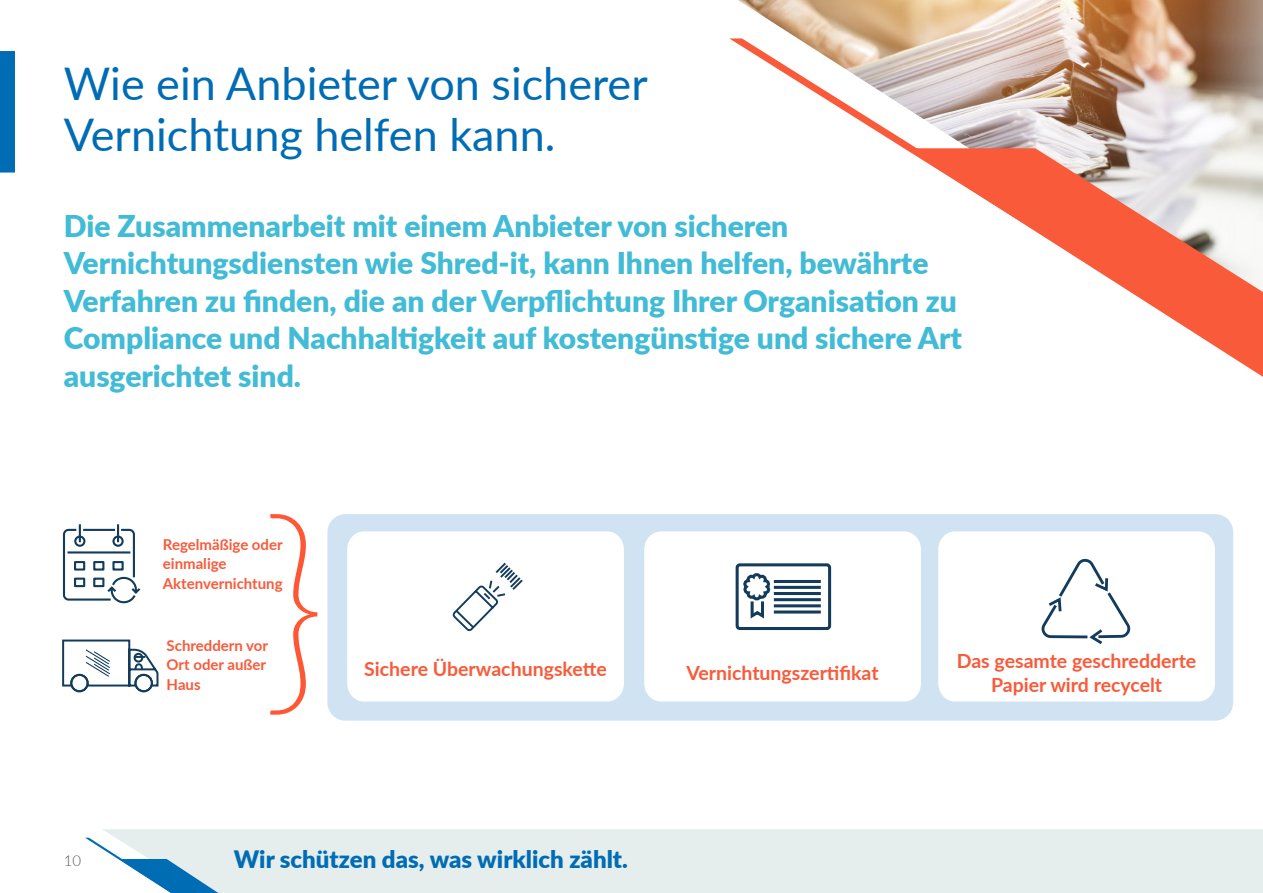
<style>
.page{position:relative;width:1263px;height:893px;background:#fff}
.page>*{position:absolute;margin:0;border:0;box-sizing:border-box;transform-origin:0 0}
.t1{font:100 228px "Lato";color:#ff5733}
.t2{font:45px/51px "Lato";color:#006cb4}
.t3{font:900 30px/37.5px "Lato";color:#41bbd6}
.t4{font:900 24px "Lato";color:#006cb4}
.t5{font:700 19.5px/24px "Lato";color:#f85a3a;text-align:center}
.t6{font:700 15px/19.5px "Lato";color:#f85a3a}
.t7{font:300 15px "Lato";color:#58595b}
</style>
<div class="page">
<div style="left:103px;top:829px;width:1160px;height:64px;background:#e5eded"></div>
<svg style="left:85px;top:838px;width:230px;height:55px"></svg>
<div style="left:327px;top:514px;width:906px;height:207px;background:#cfe3f2;border-radius:18px"></div>
<div style="left:0;top:51px;width:15px;height:122px;background:#006cb4"></div>
<img style="left:738px;top:0;width:525px;height:148px">
<svg style="left:1194px;top:148px;width:69px;height:229px"></svg>
<svg style="left:729px;top:38px;width:482px;height:295px"></svg>
<svg style="left:62px;top:639px;width:97px;height:54px"></svg>
<svg style="left:62px;top:524px;width:79px;height:80px"></svg>
<div style="left:644px;top:531px;width:277px;height:170px;background:#fff;border-radius:17px"></div>
<div style="left:938px;top:531px;width:277px;height:170px;background:#fff;border-radius:17px"></div>
<svg style="left:1041px;top:558px;width:90px;height:87px"></svg>
<svg style="left:735px;top:563px;width:97px;height:68px"></svg>
<div style="left:347px;top:531px;width:277px;height:170px;background:#fff;border-radius:17px"></div>
<svg style="left:452px;top:562px;width:71px;height:69px"></svg>
<h2 class="t2" style="left:64px;top:56px;width:585px">Wie ein Anbieter von sicherer<br>Vernichtung helfen kann.</h2>
<p class="t3" style="left:64px;top:206px;width:900px">Die Zusammenarbeit mit einem Anbieter von sicheren Vernichtungsdiensten wie Shred-it, kann Ihnen helfen, bewährte Verfahren zu finden, die an der Verpflichtung Ihrer Organisation zu Compliance und Nachhaltigkeit auf kostengünstige und sichere Art ausgerichtet sind.</p>
<h1 class="t1" style="left:261px;top:448px;width:68px">}</h1>
<p class="t6" style="left:163px;top:534px;width:121px">Regelmäßige oder einmalige<br>Aktenvernichtung</p>
<p class="t6" style="left:167px;top:635px;width:103px">Schreddern vor<br>Ort oder außer<br>Haus</p>
<p class="t5" style="left:364px;top:656px;width:244px">Sichere Überwachungskette</p>
<p class="t5" style="left:686px;top:660px;width:194px">Vernichtungszertifikat</p>
<p class="t7" style="left:64px;top:851px;width:19px">10</p>
<p class="t4" style="left:234px;top:841px;width:395px">Wir schützen das, was wirklich zählt.</p>
<p class="t5" style="left:957px;top:648px;width:241px">Das gesamte geschredderte<br>Papier wird recycelt</p>
</div>
